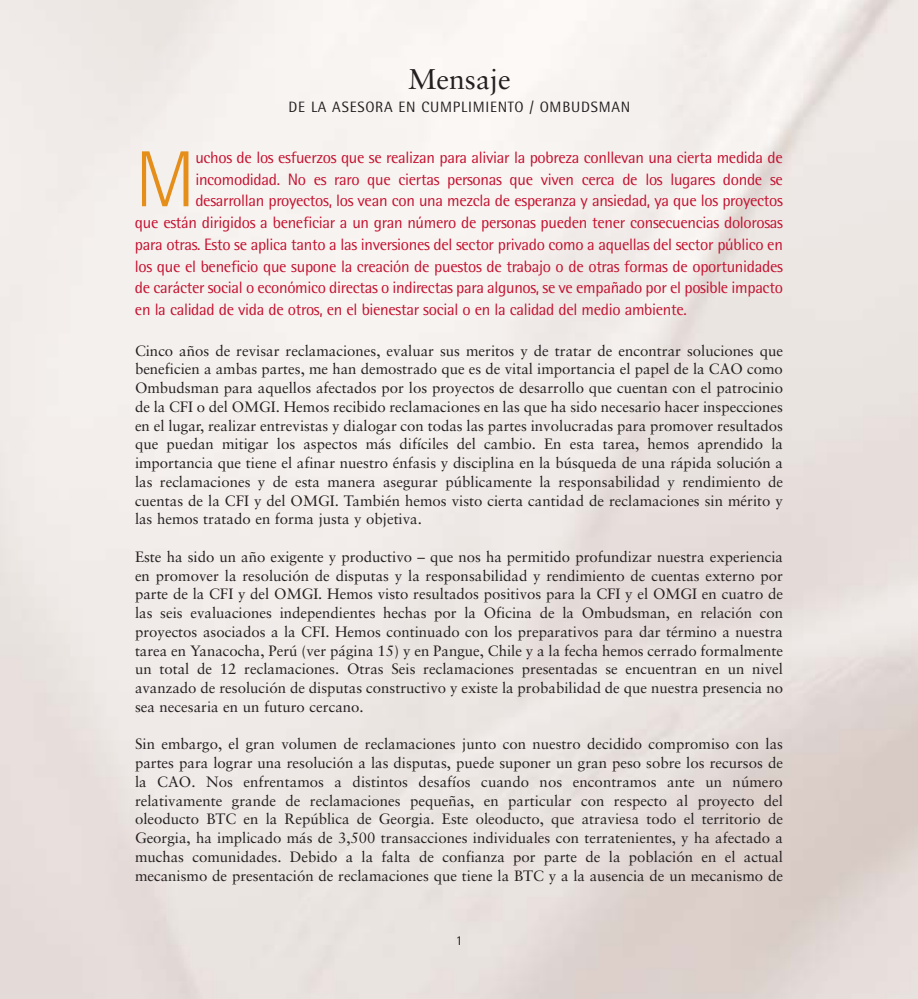
<style>
.page{position:relative;width:918px;height:999px;background:#fff}
.page>*{position:absolute;margin:0;border:0;box-sizing:border-box;transform-origin:0 0}
.t1{font:300 79.5px "Rotis Semi Sans";color:#e58e1a}
.t2{font:28.5px "Sabon";color:#231f20}
.t3{font:16.5px "Rotis Semi Sans";letter-spacing:-.02em;color:#c41130}
.t4{font:15px/18.8px "Sabon";color:#231f20;text-align:justify}
.t5{font:15px "Rotis Semi Sans";letter-spacing:.05em;color:#231f20}
.t6{font:13.5px "Rotis Semi Sans";color:#231f20}
</style>
<div class="page">
<h2 class="t2" style="left:408px;top:67px;width:104px">Mensaje</h2>
<p class="t5" style="left:289px;top:102px;width:343px">DE LA ASESORA EN CUMPLIMIENTO / OMBUDSMAN</p>
<h1 class="t1" style="left:135px;top:151px;width:62px">M</h1>
<p class="t3" style="left:195px;top:151px;width:589px">uchos de los esfuerzos que se realizan para aliviar la pobreza conllevan una cierta medida de</p>
<p class="t3" style="left:195px;top:173px;width:589px">incomodidad. No es raro que ciertas personas que viven cerca de los lugares donde se</p>
<p class="t3" style="left:195px;top:195px;width:589px">desarrollan proyectos, los vean con una mezcla de esperanza y ansiedad, ya que los proyectos</p>
<p class="t3" style="left:135px;top:217px;width:649px">que están dirigidos a beneficiar a un gran número de personas pueden tener consecuencias dolorosas</p>
<p class="t3" style="left:135px;top:238px;width:649px">para otras. Esto se aplica tanto a las inversiones del sector privado como a aquellas del sector público en</p>
<p class="t3" style="left:135px;top:260px;width:649px">los que el beneficio que supone la creación de puestos de trabajo o de otras formas de oportunidades</p>
<p class="t3" style="left:135px;top:282px;width:649px">de carácter social o económico directas o indirectas para algunos, se ve empañado por el posible impacto</p>
<p class="t3" style="left:135px;top:304px;width:553px">en la calidad de vida de otros, en el bienestar social o en la calidad del medio ambiente.</p>
<p class="t4" style="left:135px;top:342px;width:650px">Cinco años de revisar reclamaciones, evaluar sus meritos y de tratar de encontrar soluciones que beneficien a ambas partes, me han demostrado que es de vital importancia el papel de la CAO como Ombudsman para aquellos afectados por los proyectos de desarrollo que cuentan con el patrocinio de la CFI o del OMGI. Hemos recibido reclamaciones en las que ha sido necesario hacer inspecciones en el lugar, realizar entrevistas y dialogar con todas las partes involucradas para promover resultados que puedan mitigar los aspectos más difíciles del cambio. En esta tarea, hemos aprendido la importancia que tiene el afinar nuestro énfasis y disciplina en la búsqueda de una rápida solución a las reclamaciones y de esta manera asegurar públicamente la responsabilidad y rendimiento de cuentas de la CFI y del OMGI. También hemos visto cierta cantidad de reclamaciones sin mérito y las hemos tratado en forma justa y objetiva.</p>
<p class="t4" style="left:135px;top:548px;width:650px">Este ha sido un año exigente y productivo – que nos ha permitido profundizar nuestra experiencia en promover la resolución de disputas y la responsabilidad y rendimiento de cuentas externo por parte de la CFI y del OMGI. Hemos visto resultados positivos para la CFI y el OMGI en cuatro de las seis evaluaciones independientes hechas por la Oficina de la Ombudsman, en relación con proyectos asociados a la CFI. Hemos continuado con los preparativos para dar término a nuestra tarea en Yanacocha, Perú (ver página 15) y en Pangue, Chile y a la fecha hemos cerrado formalmente un total de 12 reclamaciones. Otras Seis reclamaciones presentadas se encuentran en un nivel avanzado de resolución de disputas constructivo y existe la probabilidad de que nuestra presencia no sea necesaria en un futuro cercano.</p>
<p class="t4" style="left:135px;top:736px;width:650px">Sin embargo, el gran volumen de reclamaciones junto con nuestro decidido compromiso con las partes para lograr una resolución a las disputas, puede suponer un gran peso sobre los recursos de la CAO. Nos enfrentamos a distintos desafíos cuando nos encontramos ante un número relativamente grande de reclamaciones pequeñas, en particular con respecto al proyecto del oleoducto BTC en la República de Georgia. Este oleoducto, que atraviesa todo el territorio de Georgia, ha implicado más de 3,500 transacciones individuales con terratenientes, y ha afectado a muchas comunidades. Debido a la falta de confianza por parte de la población en el actual mecanismo de presentación de reclamaciones que tiene la BTC y a la ausencia de un mecanismo de</p>
<p class="t6" style="left:456px;top:936px;width:8px">1</p>
</div>
